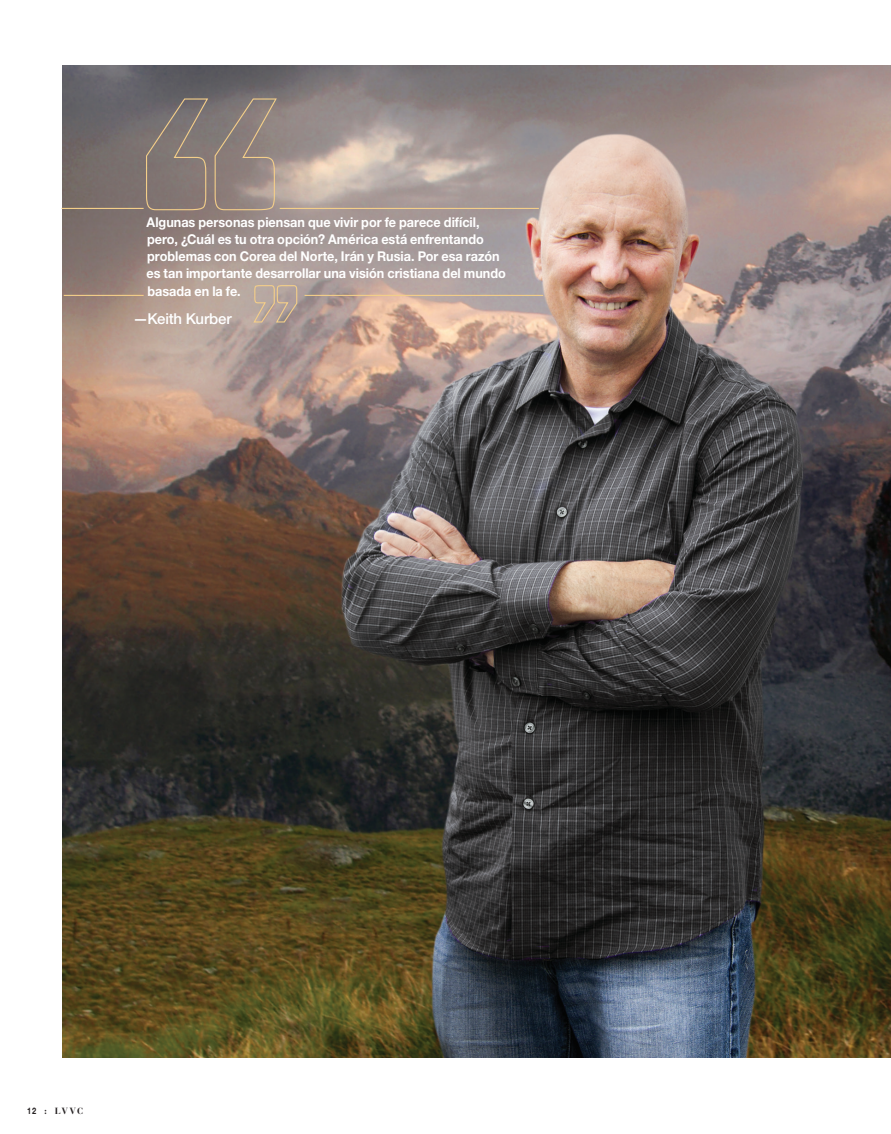
<style>
.page{position:relative;width:891px;height:1134px;background:#fff}
.page>*{position:absolute;margin:0;border:0;box-sizing:border-box;transform-origin:0 0}
.t1{font:500 15px "Helvetica Neue LT Std";letter-spacing:-.01em;color:#fff}
.t2{font:700 13.5px/17.2px "Helvetica Neue LT Std";color:#fff;scale:.94 1}
.t3{font:700 9px "Bauer Bodoni Std";color:#231f20}
.s1{font-family:"Helvetica Neue LT Std"}
.s2{font-weight:900}
</style>
<div class="page">
<img style="left:62px;top:65px;width:829px;height:992px">
<svg style="left:865px;top:428px;width:26px;height:475px;background:#302b26"></svg>
<svg style="left:252px;top:284px;width:46px;height:39px;background:#baa799"></svg>
<svg style="left:145px;top:98px;width:133px;height:113px;background:#8b7f79"></svg>
<hr style="left:280px;top:208px;width:259px;height:1px;background:#f3ce89">
<hr style="left:62px;top:208px;width:82px;height:1px;background:#f3ce89">
<hr style="left:305px;top:295px;width:238px;height:1px;background:#f3ce89">
<hr style="left:64px;top:295px;width:80px;height:1px;background:#f3ce89">
<p class="t2" style="left:147px;top:213px;width:384px">Algunas personas piensan que vivir por fe parece difícil, pero, ¿Cuál es tu otra opción? América está enfrentando problemas con Corea del Norte, Irán y Rusia. Por esa razón es tan importante desarrollar una visión cristiana del mundo basada en la fe.</p>
<p class="t1" style="left:133px;top:310px;width:100px">—Keith Kurber</p>
<p class="t3" style="left:27px;top:1105px;width:58px"><span class="s1">12</span> <span class="s2">:</span> LVVC</p>
</div>
